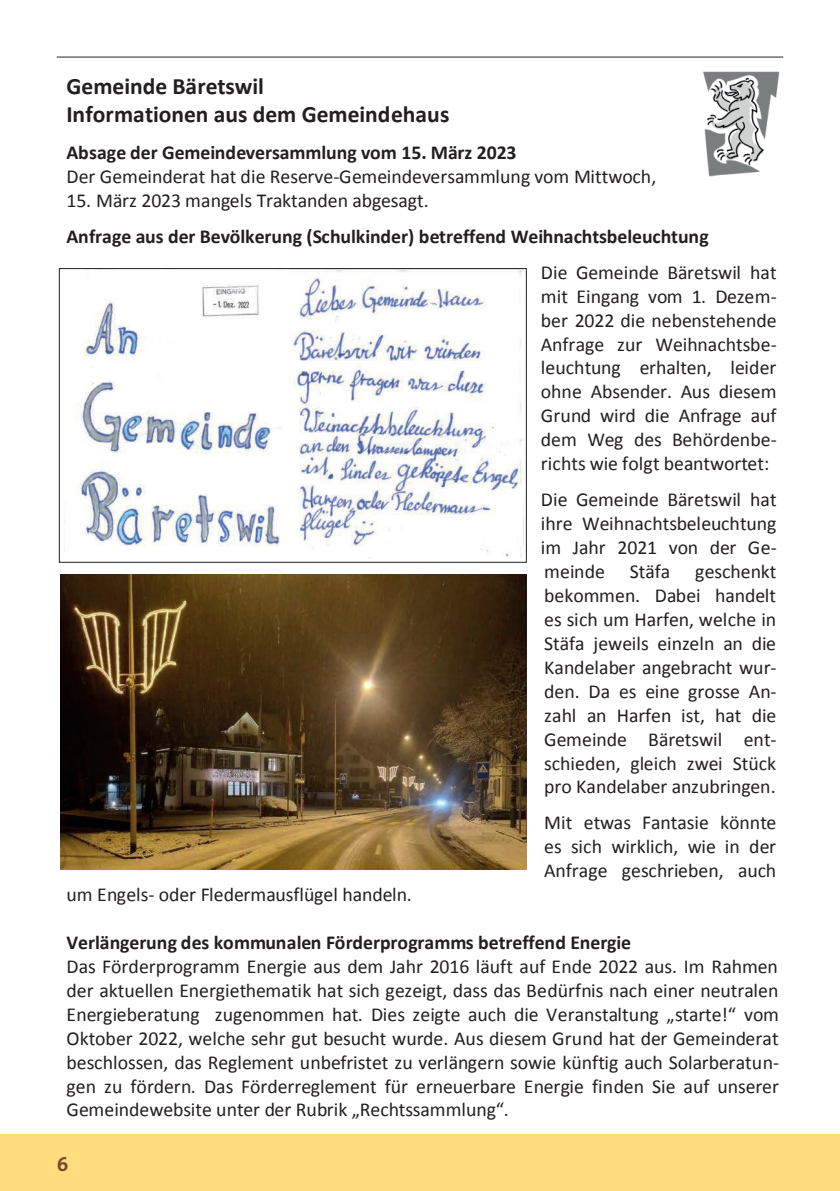
<style>
.page{position:relative;width:840px;height:1191px;background:#fff}
.page>*{position:absolute;margin:0;border:0;box-sizing:border-box;transform-origin:0 0}
.t1{font:700 23.6px/28.6px "Calibri";color:#231f20}
.t2{font:700 20px "The Sans";color:#794833}
.t3{font:19.8px/24px "Calibri";color:#231f20;text-align:justify}
.t4{font:700 19.8px "Calibri";letter-spacing:-.005em;color:#231f20}
</style>
<div class="page">
<div style="left:0;top:1134px;width:839px;height:57px;background:#ffdc7e"></div>
<hr style="left:57px;top:57px;width:725px;height:1px;background:#231f20">
<img style="left:703px;top:72px;width:77px;height:104px">
<img style="left:291px;top:270px;width:231px;height:289px">
<img style="left:64px;top:283px;width:218px;height:269px">
<img style="left:60px;top:574px;width:466px;height:295px">
<div style="left:59px;top:268px;width:467px;height:295px;border:1px solid #231f20"></div>
<p class="t1" style="left:66px;top:71px;width:384px">Gemeinde Bäretswil<br>Informationen aus dem Gemeindehaus</p>
<p class="t4" style="left:66px;top:138px;width:451px">Absage der Gemeindeversammlung vom 15. März 2023</p>
<p class="t3" style="left:66px;top:163px;width:591px">Der Gemeinderat hat die Reserve-Gemeindeversammlung vom Mittwoch,</p>
<p class="t3" style="left:66px;top:187px;width:363px">15. März 2023 mangels Traktanden abgesagt.</p>
<p class="t4" style="left:66px;top:222px;width:643px">Anfrage aus der Bevölkerung (Schulkinder) betreffend Weihnachtsbeleuchtung</p>
<p class="t3" style="left:540px;top:259px;width:237px">Die Gemeinde Bäretswil hat mit Eingang vom 1. Dezem&shy;ber 2022 die nebenstehende Anfrage zur Weihnachtsbe&shy;leuchtung erhalten, leider ohne Absender. Aus diesem Grund wird die Anfrage auf dem Weg des Behördenbe&shy;richts wie folgt beantwortet:</p>
<p class="t3" style="left:540px;top:487px;width:237px">Die Gemeinde Bäretswil hat ihre Weihnachtsbeleuchtung im Jahr 2021 von der Ge&shy;meinde</p>
<p class="t3" style="left:629px;top:559px;width:42px">Stäfa</p>
<p class="t3" style="left:544px;top:559px;width:233px;text-indent:151px">geschenkt bekommen. Dabei handelt es sich um Harfen, welche in Stäfa jeweils einzeln an die Kandelaber angebracht wur&shy;den. Da es eine grosse An&shy;zahl an Harfen ist, hat die Gemeinde Bäretswil ent&shy;schieden, gleich zwei Stück pro Kandelaber anzubringen.</p>
<p class="t3" style="left:544px;top:810px;width:233px">Mit etwas Fantasie könnte es sich wirklich, wie in der Anfrage geschrieben, auch</p>
<p class="t3" style="left:66px;top:882px;width:346px">um Engels- oder Fledermausflügel handeln.</p>
<p class="t4" style="left:66px;top:928px;width:566px">Verlängerung des kommunalen Förderprogramms betreffend Energie</p>
<p class="t3" style="left:66px;top:953px;width:713px">Das Förderprogramm Energie aus dem Jahr 2016 läuft auf Ende 2022 aus. Im Rahmen der aktuellen Energiethematik hat sich gezeigt, dass das Bedürfnis nach einer neutralen Energieberatung zugenommen hat. Dies zeigte auch die Veranstaltung „starte!“ vom Oktober 2022, welche sehr gut besucht wurde. Aus diesem Grund hat der Gemeinderat beschlossen, das Reglement unbefristet zu verlängern sowie künftig auch Solarberatun&shy;gen zu fördern. Das Förderreglement für erneuerbare Energie finden Sie auf unserer Gemeindewebsite unter der Rubrik „Rechtssammlung“.</p>
<p class="t2" style="left:57px;top:1147px;width:13px">6</p>
</div>
